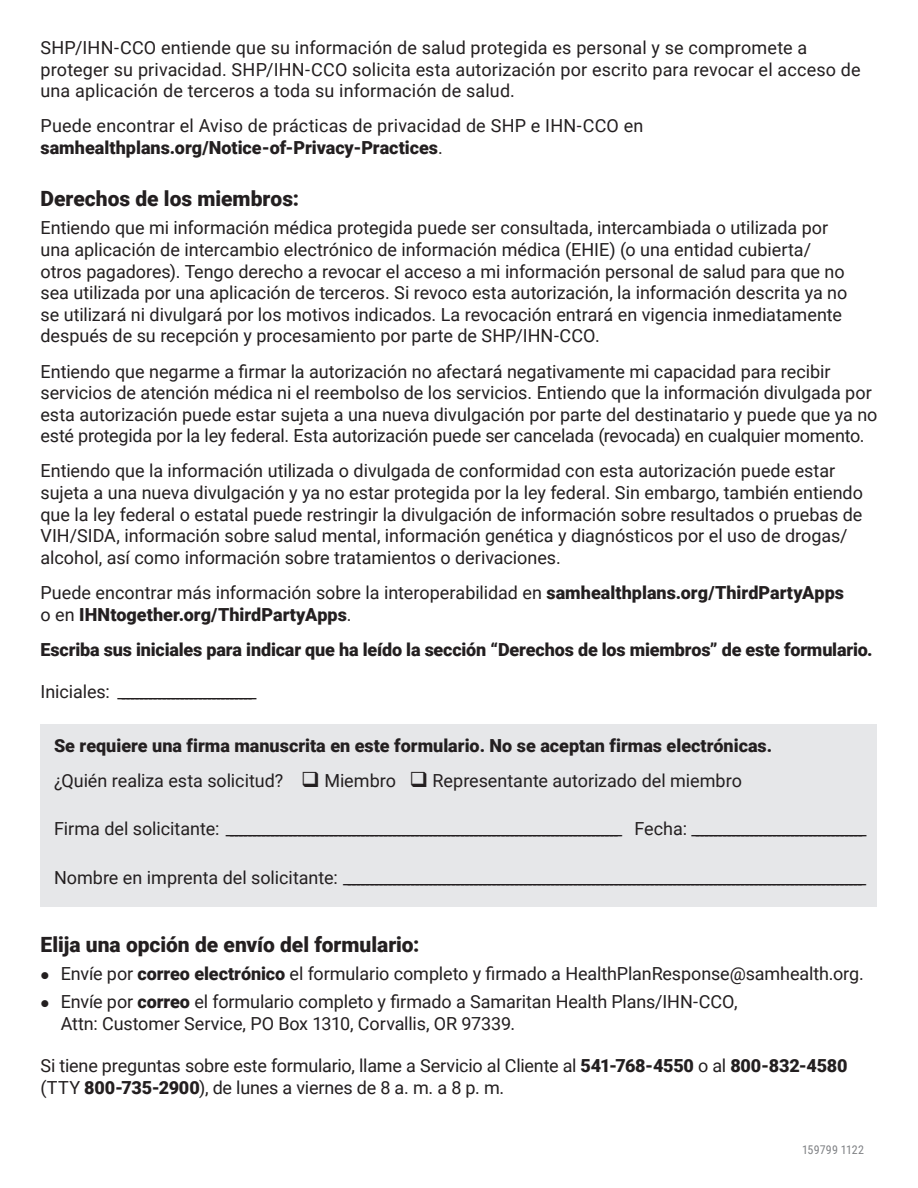
<style>
.page{position:relative;width:918px;height:1188px;background:#fff}
.page>*{position:absolute;margin:0;border:0;box-sizing:border-box;transform-origin:0 0}
.t1{font:900 21px "Roboto";color:#231f20}
.Body_Text{font:18px/21.6px "Roboto";letter-spacing:-.005em;color:#231f20}
.Body_Text-2{font:900 18px/21.6px "Roboto";color:#231f20}
.ID_Number{font:12px "Roboto Condensed";letter-spacing:.015em;color:#808285}
.s1{font-weight:900}
.s2{font-weight:400}
</style>
<div class="page">
<div style="left:40px;top:724px;width:838px;height:183px;background:#e6e7e9"></div>
<p class="Body_Text" style="left:40px;top:36px;width:822px">SHP/IHN-CCO entiende que su información de salud protegida es personal y se compromete a proteger su privacidad. SHP/IHN-CCO solicita esta autorización por escrito para revocar el acceso de una aplicación de terceros a toda su información de salud.</p>
<p class="Body_Text" style="left:40px;top:114px;width:605px">Puede encontrar el Aviso de prácticas de privacidad de SHP e IHN-CCO en <span class="s1">samhealthplans.org/Notice-of-Privacy-Practices</span>.</p>
<h2 class="t1" style="left:40px;top:184px;width:260px">Derechos de los miembros:</h2>
<p class="Body_Text" style="left:40px;top:217px;width:808px">Entiendo que mi información médica protegida puede ser consultada, intercambiada o utilizada por una aplicación de intercambio electrónico de información médica (EHIE) (o una entidad cubierta/ otros pagadores). Tengo derecho a revocar el acceso a mi información personal de salud para que no sea utilizada por una aplicación de terceros. Si revoco esta autorización, la información descrita ya no se utilizará ni divulgará por los motivos indicados. La revocación entrará en vigencia inmediatamente después de su recepción y procesamiento por parte de SHP/IHN-CCO.</p>
<p class="Body_Text" style="left:40px;top:360px;width:839px">Entiendo que negarme a firmar la autorización no afectará negativamente mi capacidad para recibir servicios de atención médica ni el reembolso de los servicios. Entiendo que la información divulgada por esta autorización puede estar sujeta a una nueva divulgación por parte del destinatario y puede que ya no esté protegida por la ley federal. Esta autorización puede ser cancelada (revocada) en cualquier momento.</p>
<p class="Body_Text" style="left:40px;top:460px;width:824px">Entiendo que la información utilizada o divulgada de conformidad con esta autorización puede estar sujeta a una nueva divulgación y ya no estar protegida por la ley federal. Sin embargo, también entiendo que la ley federal o estatal puede restringir la divulgación de información sobre resultados o pruebas de VIH/SIDA, información sobre salud mental, información genética y diagnósticos por el uso de drogas/ alcohol, así como información sobre tratamientos o derivaciones.</p>
<p class="Body_Text-2" style="left:40px;top:581px;width:805px"><span class="s2">Puede encontrar más información sobre la interoperabilidad en</span> samhealthplans.org/ThirdPartyApps <span class="s2">o en</span> IHNtogether.org/ThirdPartyApps<span class="s2">.</span></p>
<p class="Body_Text-2" style="left:40px;top:638px;width:834px">Escriba sus iniciales para indicar que ha leído la sección “Derechos de los miembros” de este formulario.</p>
<p class="Body_Text" style="left:40px;top:680px;width:217px">I n i c i a l e s : ______________________________</p>
<p class="Body_Text-2" style="left:54px;top:727px;width:720px;line-height:35.1px">Se requiere una firma manuscrita en este formulario. No se aceptan firmas electrónicas. <span class="s2">¿Quién realiza esta solicitud?</span> ❑ <span class="s2">Miembro</span> ❑ <span class="s2">Representante autorizado del miembro</span></p>
<p class="Body_Text" style="left:54px;top:818px;width:814px">F i r m a d e l s o l i c i t a n t e : _______________________________________________________________________________________ F e c h a : ______________________________________</p>
<p class="Body_Text" style="left:54px;top:866px;width:814px">N o m b r e e n i m p r e n t a d e l s o l i c i t a n t e : ___________________________________________________________________________________________________________________</p>
<h2 class="t1" style="left:40px;top:930px;width:380px">Elija una opción de envío del formulario:</h2>
<p class="Body_Text" style="left:61px;top:962px;width:805px">Envíe por <span class="s1">correo electrónico</span> el formulario completo y firmado a HealthPlanResponse@samhealth.org.</p>
<p class="Body_Text" style="left:61px;top:991px;width:679px">Envíe por <span class="s1">correo</span> el formulario completo y firmado a Samaritan Health Plans/IHN-CCO,<br>Attn: Customer Service, PO Box 1310, Corvallis, OR 97339.</p>
<p class="Body_Text" style="left:40px;top:1054px;width:809px">Si tiene preguntas sobre este formulario, llame a Servicio al Cliente al <span class="s1">541-768-4550</span> o al <span class="s1">800-832-4580 </span>(TTY <span class="s1">800-735-2900</span>), de lunes a viernes de 8 a. m. a 8 p. m.</p>
<p class="ID_Number" style="left:802px;top:1142px;width:63px">159799 1122</p>
</div>
